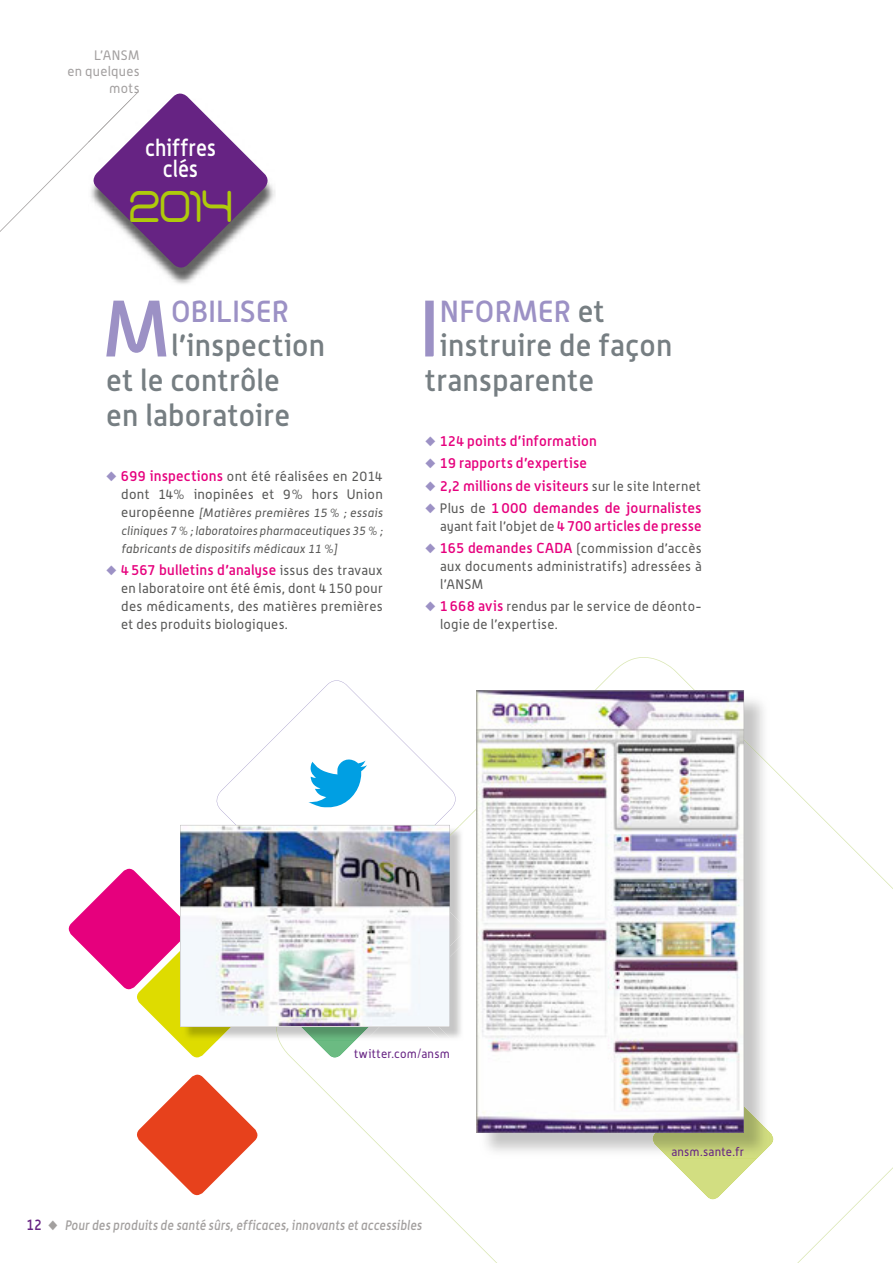
<style>
.page{position:relative;width:893px;height:1263px;background:#fff}
.page>*{position:absolute;margin:0;border:0;box-sizing:border-box;transform-origin:0 0}
.t1{font:500 78.45px "Alwyn OT";color:#9c91c5}
.t2{font:41.4px "Rivaldizakie";color:#afca0b;scale:.91 1}
.t3{font:500 30px/34.5px "Alwyn OT";letter-spacing:.01em;color:#767e82}
.t4{font:500 30px "Alwyn OT";letter-spacing:.005em;color:#9c91c5}
.t5{font:500 23.1px/21.3px "Alwyn OT";color:#fff;text-align:center;scale:.9 1}
.t6{font:500 14.25px/18px "Alwyn OT";letter-spacing:.015em;color:#e6007d;text-align:right}
.t7{font:13.5px/18px "Alwyn OT";letter-spacing:.025em;color:#575756;text-align:justify}
.t8{font:italic 500 13.5px "Alwyn OT";letter-spacing:.01em;color:#a3a09f;scale:.9 1}
.t9{font:13.5px/16.5px "Alwyn OT";letter-spacing:.025em;color:#a3a0a0;text-align:right}
.t10{font:italic 12px/18px "Alwyn OT";letter-spacing:.02em;color:#575756;text-align:justify}
.t11{font:12px "Alwyn OT";letter-spacing:.02em;color:#662383}
.s1{color:#9c91c5}
.s2{font-weight:500;font-size:14.25px;color:#e6007d}
.s3{font-style:normal;font-size:13.5px}
.s4{font-weight:400;font-size:13.5px;color:#575756}
.s5{color:#767e82}
.s6{font-style:normal;font-size:15px;color:#672383}
</style>
<div class="page">
<svg style="left:279px;top:657px;width:614px;height:606px"></svg>
<svg style="left:68px;top:865px;width:535px;height:333px"></svg>
<img style="left:164px;top:187px;width:111px;height:97px">
<svg style="left:0;top:91px;width:272px;height:181px"></svg>
<img style="left:476px;top:807px;width:294px;height:351px">
<img style="left:650px;top:1079px;width:120px;height:79px">
<img style="left:744px;top:693px;width:26px;height:114px">
<img style="left:476px;top:690px;width:268px;height:442px">
<img style="left:182px;top:1027px;width:79px;height:14px">
<img style="left:460px;top:943px;width:3px;height:98px">
<img style="left:276px;top:826px;width:184px;height:215px">
<img style="left:180px;top:825px;width:270px;height:202px">
<svg style="left:308px;top:756px;width:59px;height:53px"></svg>
<p class="t9" style="left:67px;top:46px;width:74px">L’ANSM<br>en quelques mots</p>
<h3 class="t5" style="left:145px;top:136px;width:81px">chiffres clés</h3>
<h2 class="t2" style="left:129px;top:186px;width:115px">2O14</h2>
<h1 class="t1" style="left:103px;top:281px;width:69px">M</h1>
<h3 class="t4" style="left:171px;top:293px;width:119px">OBILISER</h3>
<h3 class="t3" style="left:106px;top:328px;width:220px;text-indent:65px">l’inspection et le contrôle<br>en laboratoire</h3>
<p class="t7" style="left:106px;top:467px;width:278px;text-align:right"><span class="s1">◆</span> <span class="s2">699 inspections</span> ont été réalisées en 2014 dont 14% inopinées et 9% hors Union</p>
<p class="t10" style="left:121px;top:503px;width:263px"><span class="s3">européenne</span> [Matières premières 15 % ; essais cliniques 7 % ; laboratoires pharmaceutiques 35 % ; fabricants de dispositifs médicaux 11 %]</p>
<p class="t6" style="left:106px;top:560px;width:278px"><span class="s1">◆</span> 4 567 bulletins d’analyse <span class="s4">issus des travaux</span></p>
<p class="t7" style="left:121px;top:579px;width:263px">en laboratoire ont été émis, dont 4 150 pour des médicaments, des matières premières et des produits biologiques.</p>
<h1 class="t1" style="left:420px;top:281px;width:21px">I</h1>
<h3 class="t4" style="left:440px;top:293px;width:166px">NFORMER <span class="s5">et</span></h3>
<h3 class="t3" style="left:440px;top:328px;width:234px">instruire de façon</h3>
<h3 class="t3" style="left:425px;top:362px;width:170px">transparente</h3>
<p class="t6" style="left:425px;top:432px;width:173px"><span class="s1">◆</span> 124 points d’information</p>
<p class="t6" style="left:425px;top:454px;width:163px"><span class="s1">◆</span> 19 rapports d’expertise</p>
<p class="t6" style="left:425px;top:476px;width:277px"><span class="s1">◆</span> 2,2 millions de visiteurs <span class="s4">sur le site Internet</span></p>
<p class="t6" style="left:425px;top:498px;width:278px"><span class="s1">◆</span> <span class="s4">Plus de</span> 1 000 demandes de journalistes <span class="s4">ayant fait l’objet de</span> 4 700 articles de presse</p>
<p class="t7" style="left:440px;top:539px;width:263px;text-indent:-15px"><span class="s1">◆</span> <span class="s2">165 demandes CADA</span> (commission d’accès aux documents administratifs) adressées à l’ANSM</p>
<p class="t7" style="left:440px;top:597px;width:263px;text-indent:-15px"><span class="s1">◆</span> <span class="s2">1 668 avis</span> rendus par le service de déonto&shy;logie de l’expertise.</p>
<p class="t11" style="left:354px;top:1046px;width:97px">twitter.com/ansm</p>
<p class="t8" style="left:26px;top:1217px;width:441px"><span class="s6">12</span> ◆ Pour des produits de santé sûrs, efficaces, innovants et accessibles</p>
<p class="t11" style="left:671px;top:1145px;width:74px">ansm.sante.fr</p>
</div>
